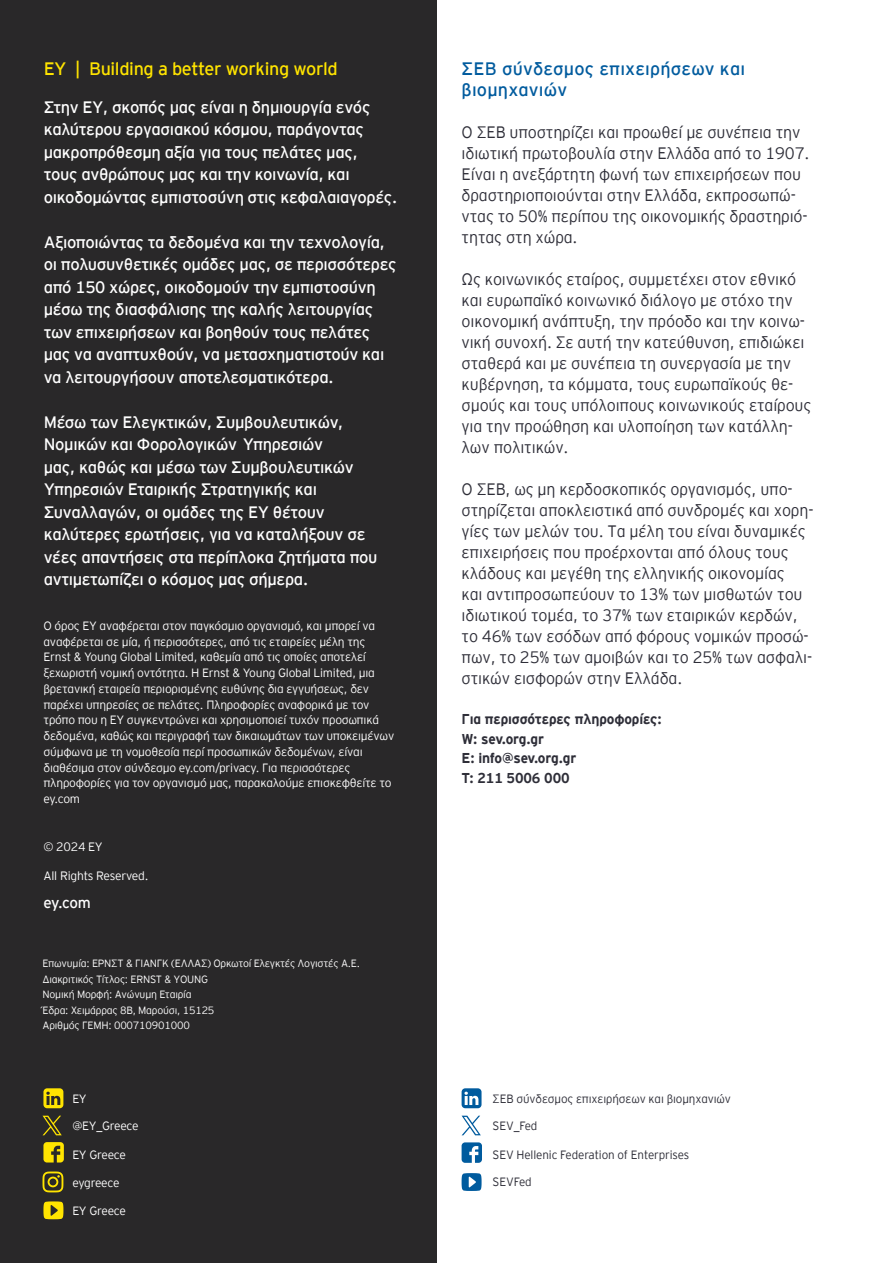
<style>
.page{position:relative;width:893px;height:1263px;background:#fff}
.page>*{position:absolute;margin:0;border:0;box-sizing:border-box;transform-origin:0 0}
.t1{font:18px/20.2px "EY Interstate";letter-spacing:.01em;color:#005b9e}
.t2{font:18px "EY Interstate";letter-spacing:-.02em;color:#ffe400}
.t3{font:300 16.5px/21px "EY Interstate";letter-spacing:-.01em;color:#2e2e38}
.t4{font:16.5px/22.5px "EY Interstate";letter-spacing:-.02em;color:#fff}
.t5{font:15.15px "EY Interstate";color:#fff}
.t6{font:700 14.25px/19.5px "EY Interstate";letter-spacing:-.01em;color:#2e2e38}
.t7{font:300 12.15px "EY Interstate";letter-spacing:-.02em;color:#fff}
.t8{font:300 12px/15.8px "EY Interstate";letter-spacing:-.02em;color:#fff}
.t9{font:300 12px "EY Interstate";letter-spacing:-.01em;color:#2e2e38}
.t10{font:300 10.5px/15.5px "EY Interstate";letter-spacing:-.02em;color:#fff}
</style>
<div class="page">
<div style="left:0;top:0;width:437px;height:1263px;background:#292829"></div>
<svg style="left:43px;top:1088px;width:20px;height:20px"></svg>
<svg style="left:462px;top:1088px;width:20px;height:20px"></svg>
<svg style="left:43px;top:1142px;width:21px;height:20px"></svg>
<svg style="left:462px;top:1142px;width:20px;height:21px"></svg>
<svg style="left:43px;top:1201px;width:20px;height:18px"></svg>
<svg style="left:462px;top:1173px;width:20px;height:18px"></svg>
<svg style="left:43px;top:1171px;width:20px;height:21px"></svg>
<svg style="left:43px;top:1116px;width:19px;height:19px"></svg>
<svg style="left:462px;top:1116px;width:19px;height:19px"></svg>
<p class="t2" style="left:44px;top:56px;width:296px">EY | Building a better working world</p>
<p class="t4" style="left:44px;top:94px;width:355px">Στην ΕΥ, σκοπός μας είναι η δημιουργία ενός καλύτερου εργασιακού κόσμου, παράγοντας μακροπρόθεσμη αξία για τους πελάτες μας,<br>τους ανθρώπους μας και την κοινωνία, και οικοδομώντας εμπιστοσύνη στις κεφαλαιαγορές.</p>
<p class="t4" style="left:44px;top:229px;width:355px">Αξιοποιώντας τα δεδομένα και την τεχνολογία, οι πολυσυνθετικές ομάδες μας, σε περισσότερες από 150 χώρες, οικοδομούν την εμπιστοσύνη μέσω της διασφάλισης της καλής λειτουργίας των επιχειρήσεων και βοηθούν τους πελάτες μας να αναπτυχθούν, να μετασχηματιστούν και να λειτουργήσουν αποτελεσματικότερα.</p>
<p class="t4" style="left:44px;top:409px;width:335px">Μέσω των Ελεγκτικών, Συμβουλευτικών, Νομικών και Φορολογικών Υπηρεσιών<br>μας, καθώς και μέσω των Συμβουλευτικών Υπηρεσιών Εταιρικής Στρατηγικής και Συναλλαγών, οι ομάδες της EY θέτουν καλύτερες ερωτήσεις, για να καταλήξουν σε νέες απαντήσεις στα περίπλοκα ζητήματα που αντιμετωπίζει ο κόσμος μας σήμερα.</p>
<p class="t8" style="left:44px;top:617px;width:352px">Ο όρος ΕΥ αναφέρεται στον παγκόσμιο οργανισμό, και μπορεί να αναφέρεται σε μία, ή περισσότερες, από τις εταιρείες μέλη της Ernst &amp; Young Global Limited, καθεμία από τις οποίες αποτελεί ξεχωριστή νομική οντότητα. Η Ernst &amp; Young Global Limited, μια βρετανική εταιρεία περιορισμένης ευθύνης δια εγγυήσεως, δεν παρέχει υπηρεσίες σε πελάτες. Πληροφορίες αναφορικά με τον τρόπο που η ΕΥ συγκεντρώνει και χρησιμοποιεί τυχόν προσωπικά δεδομένα, καθώς και περιγραφή των δικαιωμάτων των υποκειμένων σύμφωνα με τη νομοθεσία περί προσωπικών δεδομένων, είναι διαθέσιμα στον σύνδεσμο ey.com/privacy. Για περισσότερες πληροφορίες για τον οργανισμό μας, παρακαλούμε επισκεφθείτε το ey.com</p>
<p class="t7" style="left:44px;top:838px;width:61px">© 2024 EY</p>
<p class="t7" style="left:44px;top:867px;width:107px">All Rights Reserved.</p>
<p class="t5" style="left:44px;top:892px;width:49px">ey.com</p>
<p class="t10" style="left:43px;top:955px;width:319px">Επωνυμία: ΕΡΝΣΤ &amp; ΓΙΑΝΓΚ (ΕΛΛΑΣ) Ορκωτοί Ελεγκτές Λογιστές Α.Ε.<br>Διακριτικός Τίτλος: ERNST &amp; YOUNG<br>Νομική Μορφή: Ανώνυμη Εταιρία<br>Έδρα: Χειμάρρας 8Β, Μαρούσι, 15125<br>Αριθμός ΓΕΜΗ: 000710901000</p>
<p class="t8" style="left:72px;top:1090px;width:16px">EY</p>
<p class="t8" style="left:72px;top:1117px;width:68px">@EY_Greece</p>
<p class="t8" style="left:72px;top:1146px;width:55px">EY Greece</p>
<p class="t8" style="left:72px;top:1174px;width:49px">eygreece</p>
<p class="t8" style="left:72px;top:1202px;width:55px">EY Greece</p>
<p class="t1" style="left:462px;top:58px;width:285px">ΣΕΒ σύνδεσμος επιχειρήσεων και βιομηχανιών</p>
<p class="t3" style="left:462px;top:120px;width:349px">Ο ΣΕΒ υποστηρίζει και προωθεί με συνέπεια την ιδιωτική πρωτοβουλία στην Ελλάδα από το 1907.<br>Είναι η ανεξάρτητη φωνή των επιχειρήσεων που δραστηριοποιούνται στην Ελλάδα, εκπροσωπώ&shy;ντας το 50% περίπου της οικονομικής δραστηριό&shy;τητας στη χώρα.</p>
<p class="t3" style="left:462px;top:267px;width:351px">Ως κοινωνικός εταίρος, συμμετέχει στον εθνικό και ευρωπαϊκό κοινωνικό διάλογο με στόχο την οικονομική ανάπτυξη, την πρόοδο και την κοινω&shy;νική συνοχή. Σε αυτή την κατεύθυνση, επιδιώκει σταθερά και με συνέπεια τη συνεργασία με την κυβέρνηση, τα κόμματα, τους ευρωπαϊκούς θε&shy;σμούς και τους υπόλοιπους κοινωνικούς εταίρους για την προώθηση και υλοποίηση των κατάλλη&shy;λων πολιτικών.</p>
<p class="t3" style="left:462px;top:477px;width:353px">Ο ΣΕΒ, ως μη κερδοσκοπικός οργανισμός, υπο&shy;στηρίζεται αποκλειστικά από συνδρομές και χορη&shy;γίες των μελών του. Τα μέλη του είναι δυναμικές επιχειρήσεις που προέρχονται από όλους τους κλάδους και μεγέθη της ελληνικής οικονομίας<br>και αντιπροσωπεύουν το 13% των μισθωτών του ιδιωτικού τομέα, το 37% των εταιρικών κερδών, το 46% των εσόδων από φόρους νομικών προσώ&shy;πων, το 25% των αμοιβών και το 25% των ασφαλι&shy;στικών εισφορών στην Ελλάδα.</p>
<p class="t6" style="left:462px;top:708px;width:202px">Για περισσότερες πληροφορίες:<br>W: sev.org.gr<br>E: info@sev.org.gr<br>T: 211 5006 000</p>
<p class="t9" style="left:493px;top:1090px;width:240px">ΣΕΒ σύνδεσμος επιχειρήσεων και βιομηχανιών</p>
<p class="t9" style="left:493px;top:1117px;width:46px">SEV_Fed</p>
<p class="t9" style="left:493px;top:1146px;width:198px">SEV Hellenic Federation of Enterprises</p>
<p class="t9" style="left:493px;top:1173px;width:41px">SEVFed</p>
</div>
